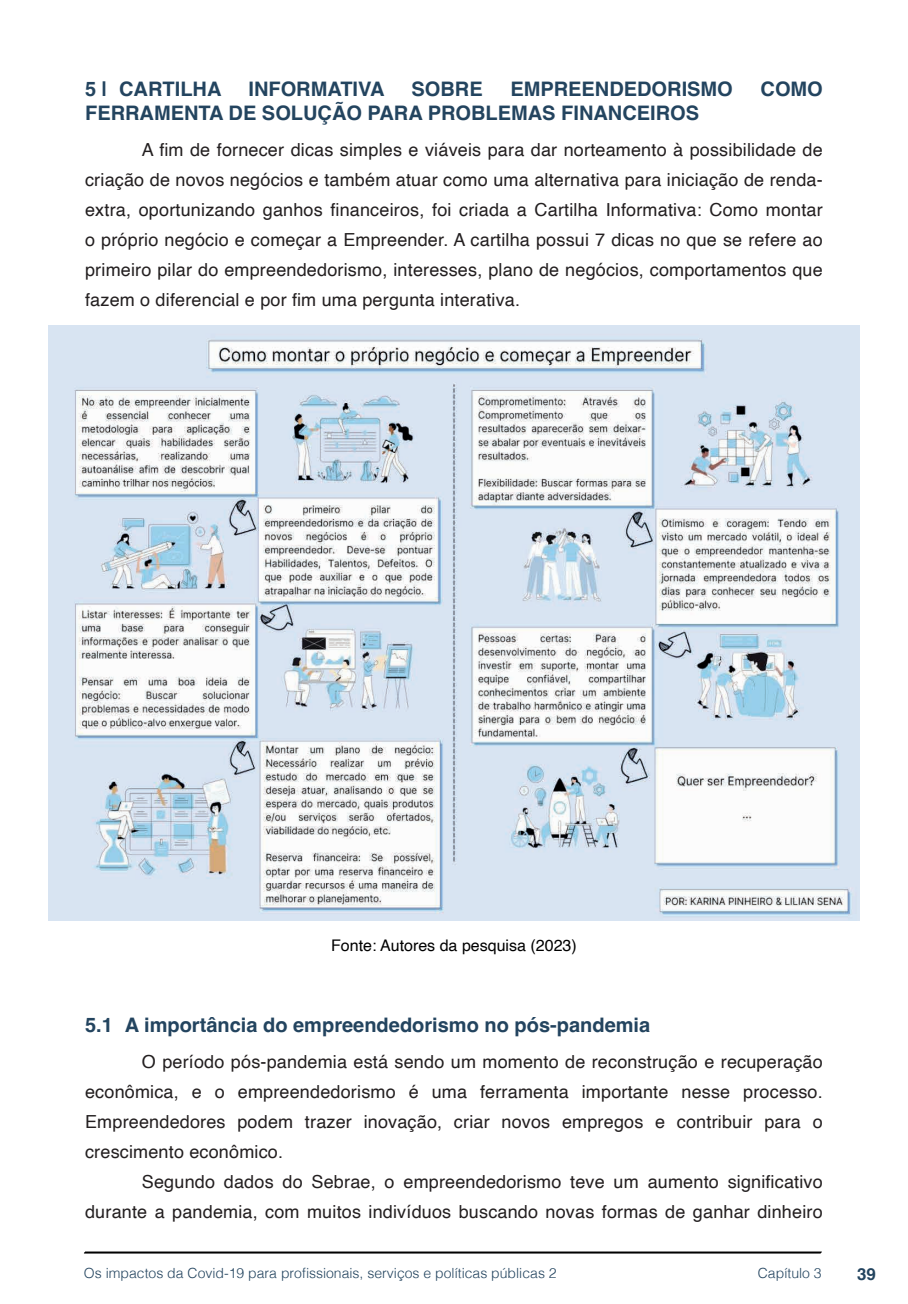
<style>
.page{position:relative;width:908px;height:1304px;background:#fff}
.page>*{position:absolute;margin:0;border:0;box-sizing:border-box;transform-origin:0 0}
.t1{font:700 20px "Helvetica";color:#23445f}
.t2{font:18px/30px "Helvetica";letter-spacing:.01em;color:#231f20;text-align:justify}
.t3{font:700 16.8px "Helvetica";color:#23445f}
.t4{font:16px "Helvetica";color:#000}
.t5{font:300 14px "Helvetica";color:#23445f}
</style>
<div class="page">
<svg style="left:84px;top:1251px;width:737px;height:3px;background:#515151"></svg>
<img style="left:48px;top:326px;width:811px;height:595px">
<p class="t1" style="left:85px;top:77px;width:138px">5 | CARTILHA</p>
<p class="t1" style="left:248px;top:77px;width:137px">INFORMATIVA</p>
<p class="t1" style="left:411px;top:77px;width:73px">SOBRE</p>
<p class="t1" style="left:510px;top:77px;width:224px">EMPREENDEDORISMO</p>
<p class="t1" style="left:760px;top:77px;width:64px">COMO</p>
<p class="t1" style="left:85px;top:101px;width:615px">FERRAMENTA DE SOLUÇÃO PARA PROBLEMAS FINANCEIROS</p>
<p class="t2" style="left:85px;top:135px;width:738px;text-indent:57px">A fim de fornecer dicas simples e viáveis para dar norteamento à possibilidade de criação de novos negócios e também atuar como uma alternativa para iniciação de renda&shy;extra, oportunizando ganhos financeiros, foi criada a Cartilha Informativa: Como montar o próprio negócio e começar a Empreender. A cartilha possui 7 dicas no que se refere ao primeiro pilar do empreendedorismo, interesses, plano de negócios, comportamentos que fazem o diferencial e por fim uma pergunta interativa.</p>
<p class="t4" style="left:331px;top:933px;width:247px">Fonte: Autores da pesquisa (2023)</p>
<p class="t1" style="left:85px;top:1013px;width:566px">5.1 A importância do empreendedorismo no pós-pandemia</p>
<p class="t2" style="left:85px;top:1047px;width:738px;text-indent:57px">O período pós-pandemia está sendo um momento de reconstrução e recuperação econômica, e o empreendedorismo é uma ferramenta importante nesse processo.<br>Empreendedores podem trazer inovação, criar novos empregos e contribuir para o crescimento econômico.</p>
<p class="t2" style="left:85px;top:1167px;width:738px;text-align:right">Segundo dados do Sebrae, o empreendedorismo teve um aumento significativo durante a pandemia, com muitos indivíduos buscando novas formas de ganhar dinheiro</p>
<p class="t5" style="left:84px;top:1261px;width:474px">Os impactos da Covid-19 para profissionais, serviços e políticas públicas 2</p>
<p class="t5" style="left:757px;top:1261px;width:65px">Capítulo 3</p>
<p class="t3" style="left:856px;top:1264px;width:20px">39</p>
</div>
